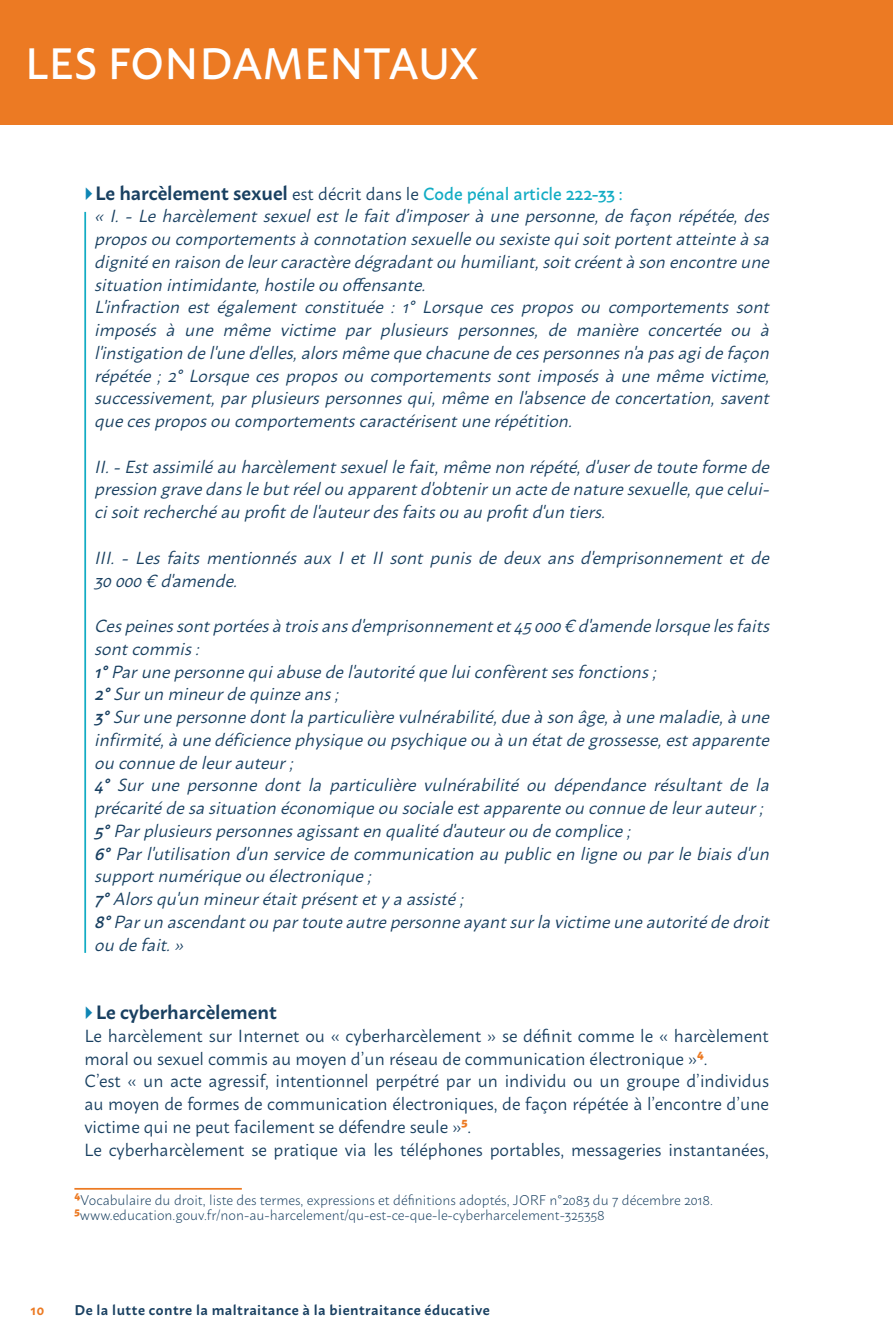
<style>
.page{position:relative;width:893px;height:1340px;background:#fff}
.page>*{position:absolute;margin:0;border:0;box-sizing:border-box;transform-origin:0 0}
.t1{font:500 43.75px "Macho";color:#fff}
.t2{font:600 19.25px "Macho";color:#194061}
.t3{font:italic 17.5px/22.8px "Macho";color:#194061}
.t4{font:17.5px/22.8px "Macho";color:#194061}
.t5{font:300 14px/15.8px "Macho";color:#194061}
.t6{font:600 14px "Macho";letter-spacing:.035em;color:#194061}
.t7{font:600 14px "Macho";color:#ec7a23}
.s1{font-weight:600;font-style:normal;font-size:19.25px}
.s2{font-style:normal}
.s3{font-weight:500;font-style:normal;color:#12acc4}
.s4{font-weight:500}
</style>
<div class="page">
<hr style="left:84px;top:212px;width:2px;height:740px;background:#12acc4">
<hr style="left:74px;top:1187px;width:168px;height:2px;background:#ec7a23">
<div style="left:0;top:0;width:893px;height:124px;background:#ec7a23"></div>
<h1 class="t1" style="left:25px;top:25px;width:455px">LES FONDAMENTAUX</h1>
<p class="t3" style="left:94px;top:180px;width:682px"><span class="s1">Le harcèlement sexuel</span> <span class="s2">est décrit dans le</span> <span class="s3">Code pénal article 222-33 : </span>«I.-Leharcèlementsexuelestlefaitd'imposeràunepersonne,defaçonrépétée,des proposoucomportementsàconnotationsexuelleousexistequisoitportentatteinteàsa dignitéenraisondeleurcaractèredégradantouhumiliant,soitcréentàsonencontreune situationintimidante,hostileouoffensante.<br>L'infraction est également constituée : 1° Lorsque ces propos ou comportements sont imposés à une même victime par plusieurs personnes, de manière concertée ou à l'instigationdel'uned'elles,alorsmêmequechacunedecespersonnesn'apasagidefaçon répétée;2°Lorsquecesproposoucomportementssontimposésàunemêmevictime, successivement,parplusieurspersonnesqui,mêmeenl'absencedeconcertation,savent quecesproposoucomportementscaractérisentunerépétition.</p>
<p class="t3" style="left:94px;top:453px;width:682px;text-align:justify">II.-Estassimiléauharcèlementsexuellefait,mêmenonrépété,d'userdetouteformede pressiongravedanslebutréelouapparentd'obtenirunactedenaturesexuelle,quecelui&shy;cisoitrecherchéauprofitdel'auteurdesfaitsouauprofitd'untiers.</p>
<p class="t3" style="left:94px;top:544px;width:682px">III. - Les faits mentionnés aux I et II sont punis de deux ans d'emprisonnement et de<br>30000€ d'amende.</p>
<p class="t3" style="left:94px;top:612px;width:682px">Cespeinessontportéesàtroisansd'emprisonnementet45000€ d'amendelorsquelesfaits sontcommis:<br><span class="s4">1°</span>Parunepersonnequiabusedel'autoritéqueluiconfèrentsesfonctions; <span class="s4">2°</span>Surunmineurdequinzeans; <span class="s4">3°</span>Surunepersonnedontlaparticulièrevulnérabilité,dueàsonâge,àunemaladie,àune infirmité,àunedéficiencephysiqueoupsychiqueouàunétatdegrossesse,estapparente ouconnuedeleurauteur;<br><span class="s4">4°</span> Sur une personne dont la particulière vulnérabilité ou dépendance résultant de la précaritédesasituationéconomiqueousocialeestapparenteouconnuedeleurauteur; <span class="s4">5°</span>Parplusieurspersonnesagissantenqualitéd'auteuroudecomplice;<br><span class="s4">6°</span> Parl'utilisationd'unservicedecommunicationaupublicenligneouparlebiaisd'un supportnumériqueouélectronique;<br><span class="s4">7°</span>Alorsqu'unmineurétaitprésentetyaassisté;<br><span class="s4">8°</span> Parunascendantoupartouteautrepersonneayantsurlavictimeuneautoritédedroit oudefait.»</p>
<p class="t2" style="left:96px;top:995px;width:183px">Le cyberharcèlement</p>
<p class="t4" style="left:84px;top:1022px;width:686px">Le harcèlement sur Internet ou « cyberharcèlement » se définit comme le « harcèlement moral ou sexuel commis au moyen d’un réseau de communication électronique »<sup>4</sup>.<br>C’est « un acte agressif, intentionnel perpétré par un individu ou un groupe d’individus au moyen de formes de communication électroniques, de façon répétée à l’encontre d’une victime qui ne peut facilement se défendre seule »<sup>5</sup>.<br>Le cyberharcèlement se pratique via les téléphones portables, messageries instantanées,</p>
<p class="t5" style="left:74px;top:1190px;width:640px"><sup>4</sup>Vocabulaire du droit, liste des termes, expressions et définitions adoptés, JORF n°2083 du 7 décembre 2018.<br><sup>5</sup>www.education.gouv.fr/non-au-harcelement/qu-est-ce-que-le-cyberharcelement-325358</p>
<p class="t7" style="left:30px;top:1297px;width:15px">10</p>
<p class="t6" style="left:74px;top:1297px;width:417px">De la lutte contre la maltraitance à la bientraitance éducative</p>
</div>
